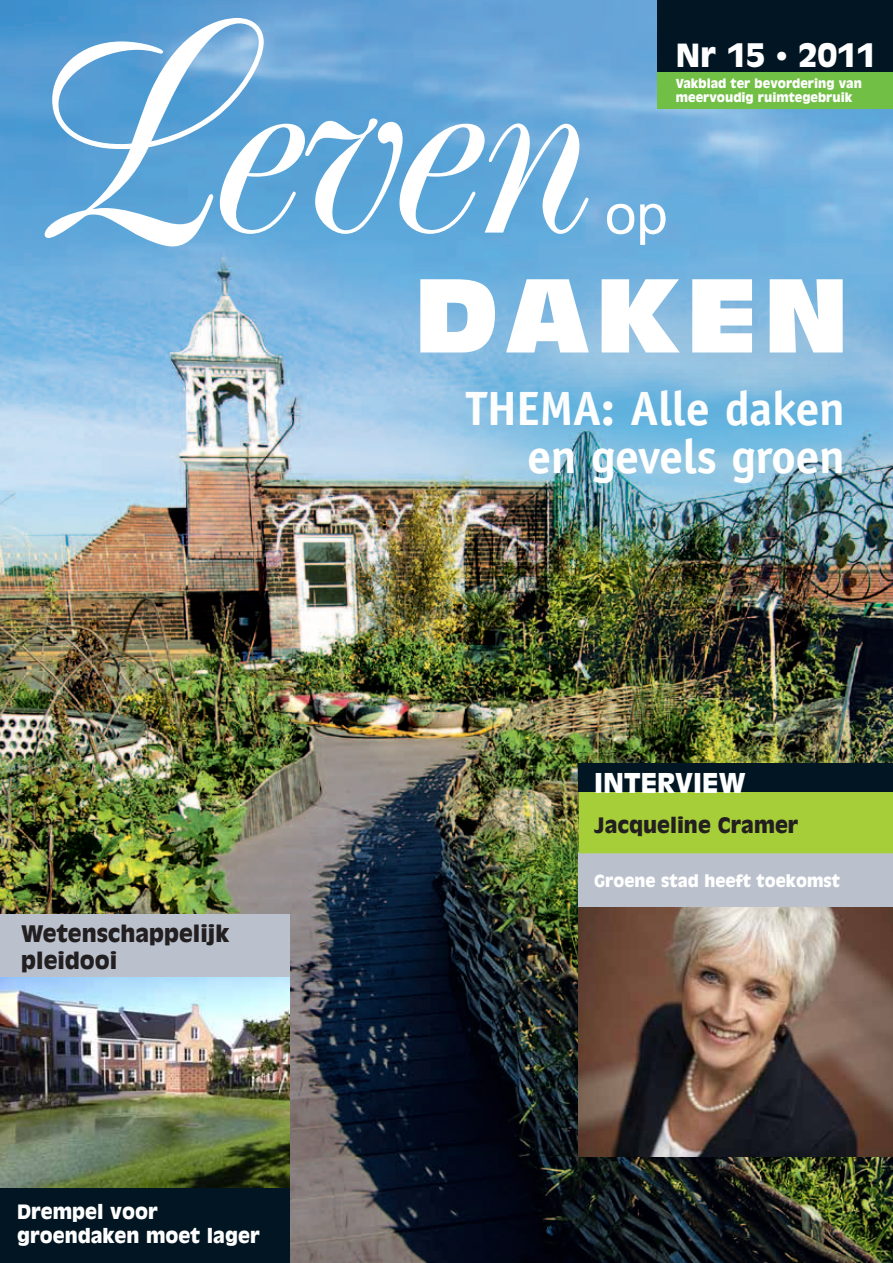
<style>
.page{position:relative;width:893px;height:1263px;background:#fff}
.page>*{position:absolute;margin:0;border:0;box-sizing:border-box;transform-origin:0 0}
.t1{font:261.15px "Poppl Exquisit";letter-spacing:.01em;color:#fff}
.t2{font:102.6px "Antique Olive Compact";letter-spacing:.05em;color:#fff}
.t3{font:56.4px "Arial";color:#fff}
.t4{font:700 48.3px/48.3px "Officina Sans";letter-spacing:-.01em;color:#fff;text-align:right}
.t5{font:900 31.5px "Antique Olive";color:#fff}
.t6{font:900 27px "Antique Olive";color:#fff}
.t7{font:900 22.5px/27px "Antique Olive";color:#231f20}
.t8{font:900 21px "Antique Olive";color:#231f20}
.t9{font:900 19.5px/24px "Antique Olive";color:#fff}
.t10{font:900 16.5px "Antique Olive";color:#fff}
.t11{font:900 12.3px/14.7px "Antique Olive";color:#fff}
.s1{font-size:24px}
</style>
<div class="page">
<img style="left:0;top:446px;width:893px;height:817px">
<img style="left:0;top:977px;width:289px;height:211px">
<div style="left:0;top:1188px;width:289px;height:75px;background:#011622"></div>
<div style="left:0;top:914px;width:289px;height:63px;background:#bac1cd"></div>
<div style="left:579px;top:852px;width:314px;height:56px;background:#bac1cd"></div>
<img style="left:579px;top:908px;width:314px;height:249px">
<div style="left:579px;top:791px;width:314px;height:62px;background:#a6ce39"></div>
<div style="left:579px;top:763px;width:314px;height:29px;background:#011622"></div>
<img style="left:382px;top:446px;width:511px;height:123px">
<div style="left:0;top:0;width:893px;height:446px;background:#008dbd;opacity:.2"></div>
<h1 class="t1" style="left:0;top:-12px;width:578px">Leven</h1>
<h3 class="t5" style="left:676px;top:37px;width:201px">Nr 15 <span class="s1">•</span> 2011</h3>
<p class="t11" style="left:676px;top:75px;width:188px">Vakblad ter bevordering van meervoudig ruimtegebruik</p>
<h3 class="t3" style="left:605px;top:177px;width:64px">op</h3>
<h2 class="t2" style="left:414px;top:253px;width:436px">DAKEN</h2>
<h3 class="t4" style="left:466px;top:384px;width:381px">Thema: Alle daken en gevels groen</h3>
<h3 class="t6" style="left:594px;top:766px;width:153px">INTERVIEW</h3>
<h3 class="t8" style="left:594px;top:813px;width:206px">Jacqueline Cramer</h3>
<h3 class="t7" style="left:21px;top:919px;width:209px">Wetenschappelijk pleidooi</h3>
<h3 class="t9" style="left:17px;top:1199px;width:244px">Drempel voor groendaken moet lager</h3>
<h3 class="t10" style="left:594px;top:871px;width:247px">Groene stad heeft toekomst</h3>
</div>
